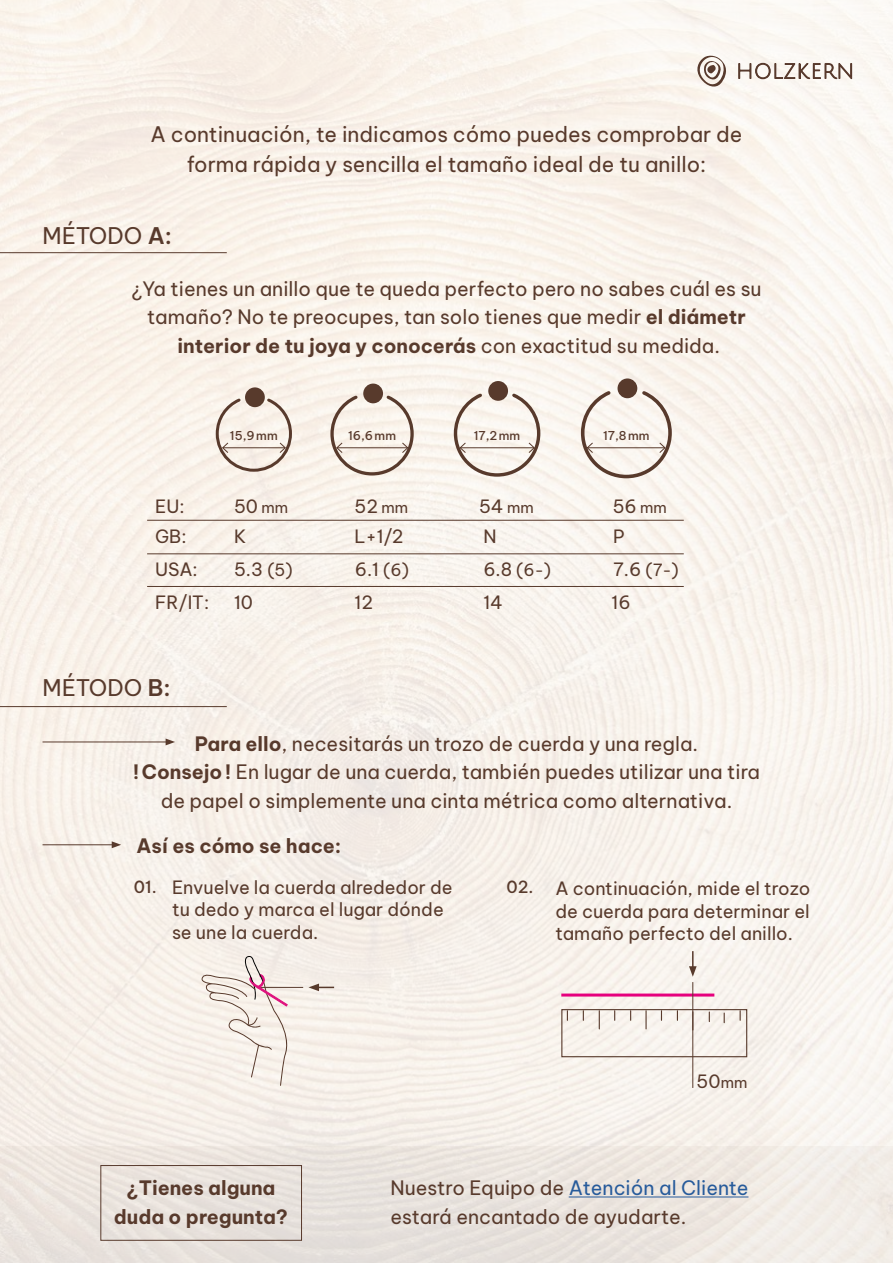
<style>
.page{position:relative;width:893px;height:1263px;background:#fff}
.page>*{position:absolute;margin:0;border:0;box-sizing:border-box;transform-origin:0 0}
.t1{font:22.5px "Be Vietnam Pro";color:#583a2c}
.t2{font:21px/30px "Be Vietnam Pro";color:#583a2c;text-align:center}
.t3{font:19.5px/28.5px "Be Vietnam Pro";color:#583a2c;text-align:center}
.t4{font:700 19.5px/28.5px "Be Vietnam Pro";color:#583a2c;text-align:center}
.t5{font:18px/22.5px "Be Vietnam Pro";color:#583a2c}
.t6{font:500 16.5px "Be Vietnam Pro";color:#583a2c}
.t7{font:500 12px "Be Vietnam Pro";color:#583a2c}
.s1{font-weight:600}
.s2{font-weight:700}
.s3{font-size:15px}
.s4{font-size:16.5px}
.s5{color:#275b9b}
</style>
<div class="page">
<img style="left:0;top:0;width:893px;height:1263px">
<svg style="left:693px;top:49px;width:35px;height:46px"></svg>
<svg style="left:738px;top:63px;width:114px;height:16px"></svg>
<hr style="left:569px;top:1196px;width:179px;height:1px;background:#275b9b">
<hr style="left:0;top:252px;width:227px;height:1px;background:#583a2c">
<hr style="left:0;top:706px;width:227px;height:1px;background:#583a2c">
<hr style="left:43px;top:742px;width:125px;height:1px;background:#583a2c">
<svg style="left:166px;top:738px;width:9px;height:7px"></svg>
<hr style="left:43px;top:844px;width:71px;height:1px;background:#583a2c">
<svg style="left:112px;top:841px;width:9px;height:7px"></svg>
<hr style="left:147px;top:520px;width:537px;height:1px;background:#583a2c">
<hr style="left:147px;top:553px;width:537px;height:1px;background:#583a2c">
<hr style="left:147px;top:586px;width:537px;height:1px;background:#583a2c">
<svg style="left:214px;top:396px;width:79px;height:77px;background:#e5dbd2"></svg>
<div style="left:245px;top:387px;width:20px;height:20px;background:#583a2c;border-radius:50%"></div>
<svg style="left:329px;top:393px;width:86px;height:84px"></svg>
<div style="left:363px;top:384px;width:20px;height:19px;background:#583a2c;border-radius:50%"></div>
<svg style="left:452px;top:391px;width:90px;height:87px"></svg>
<div style="left:488px;top:381px;width:20px;height:20px;background:#583a2c;border-radius:50%"></div>
<svg style="left:579px;top:388px;width:95px;height:92px"></svg>
<div style="left:617px;top:378px;width:20px;height:20px;background:#583a2c;border-radius:50%"></div>
<div style="left:561px;top:1009px;width:186px;height:48px;border:1px solid #583a2c"></div>
<svg style="left:599px;top:1011px;width:1px;height:18px"></svg>
<svg style="left:645px;top:1011px;width:2px;height:18px"></svg>
<hr style="left:561px;top:993px;width:153px;height:3px;background:#e6007d">
<hr style="left:692px;top:982px;width:1px;height:106px;background:#583a2c">
<svg style="left:689px;top:951px;width:8px;height:26px"></svg>
<hr style="left:259px;top:987px;width:44px;height:1px;background:#583a2c">
<svg style="left:308px;top:983px;width:26px;height:8px"></svg>
<svg style="left:201px;top:956px;width:91px;height:130px;background:#eee4de"></svg>
<div style="left:101px;top:1165px;width:201px;height:75px;border:1px solid #583a2c"></div>
<p class="t2" style="left:150px;top:117px;width:593px">A continuación, te indicamos cómo puedes comprobar de forma rápida y sencilla el tamaño ideal de tu anillo:</p>
<p class="t1" style="left:43px;top:217px;width:131px">MÉTODO <span class="s1">A:</span></p>
<p class="t3" style="left:131px;top:273px;width:632px">¿Ya tienes un anillo que te queda perfecto pero no sabes cuál es su tamaño? No te preocupes, tan solo tienes que medir <span class="s2">el diámetr interior de tu joya y conocerás</span> con exactitud su medida.</p>
<p class="t7" style="left:230px;top:426px;width:49px">15,9mm</p>
<p class="t7" style="left:348px;top:426px;width:50px">16,6mm</p>
<p class="t7" style="left:474px;top:426px;width:48px">17,2mm</p>
<p class="t7" style="left:603px;top:426px;width:48px">17,8mm</p>
<p class="t5" style="left:155px;top:493px;width:31px">EU:</p>
<p class="t5" style="left:234px;top:493px;width:56px">50 <span class="s3">mm</span></p>
<p class="t5" style="left:354px;top:493px;width:55px">52 <span class="s3">mm</span></p>
<p class="t5" style="left:479px;top:493px;width:56px">54 <span class="s3">mm</span></p>
<p class="t5" style="left:613px;top:493px;width:56px">56 <span class="s3">mm</span></p>
<p class="t5" style="left:155px;top:523px;width:33px">GB:</p>
<p class="t5" style="left:234px;top:523px;width:14px">K</p>
<p class="t5" style="left:354px;top:523px;width:50px">L+1/2</p>
<p class="t5" style="left:483px;top:523px;width:15px">N</p>
<p class="t5" style="left:613px;top:523px;width:13px">P</p>
<p class="t5" style="left:155px;top:556px;width:44px">USA:</p>
<p class="t5" style="left:234px;top:556px;width:60px">5.3 <span class="s4">(5)</span></p>
<p class="t5" style="left:355px;top:556px;width:56px">6.1 <span class="s4">(6)</span></p>
<p class="t5" style="left:483px;top:556px;width:69px">6.8 <span class="s4">(6</span><span class="s3">-</span><span class="s4">)</span></p>
<p class="t5" style="left:613px;top:556px;width:67px">7.6 <span class="s4">(7</span><span class="s3">-</span><span class="s4">)</span></p>
<p class="t5" style="left:155px;top:589px;width:55px">FR/IT:</p>
<p class="t5" style="left:234px;top:589px;width:21px">10</p>
<p class="t5" style="left:354px;top:589px;width:20px">12</p>
<p class="t5" style="left:483px;top:589px;width:21px">14</p>
<p class="t5" style="left:611px;top:589px;width:21px">16</p>
<p class="t1" style="left:43px;top:669px;width:130px">MÉTODO <span class="s1">B:</span></p>
<p class="t3" style="left:133px;top:727px;width:629px"><span class="s2">Para ello</span>, necesitarás un trozo de cuerda y una regla.<br><span class="s2">!Consejo!</span> En lugar de una cuerda, también puedes utilizar una tira de papel o simplemente una cinta métrica como alternativa.</p>
<p class="t4" style="left:137px;top:829px;width:206px">Así es cómo se hace:</p>
<p class="t5" style="left:172px;top:874px;width:282px">Envuelve la cuerda alrededor de tu dedo y marca el lugar dónde se une la cuerda.</p>
<p class="t6" style="left:134px;top:872px;width:24px">01.</p>
<p class="t5" style="left:555px;top:876px;width:256px;text-align:justify;text-indent:-49px"><sup>02.</sup> A continuación, mide el trozo de cuerda para determinar el tamaño perfecto del anillo.</p>
<p class="t5" style="left:697px;top:1068px;width:52px">50<span class="s3">mm</span></p>
<p class="t4" style="left:114px;top:1171px;width:176px">¿Tienes alguna duda o pregunta?</p>
<p class="t3" style="left:390px;top:1172px;width:359px;text-align:left">Nuestro Equipo de <span class="s5">Atención al Cliente </span>estará encantado de ayudarte.</p>
</div>
